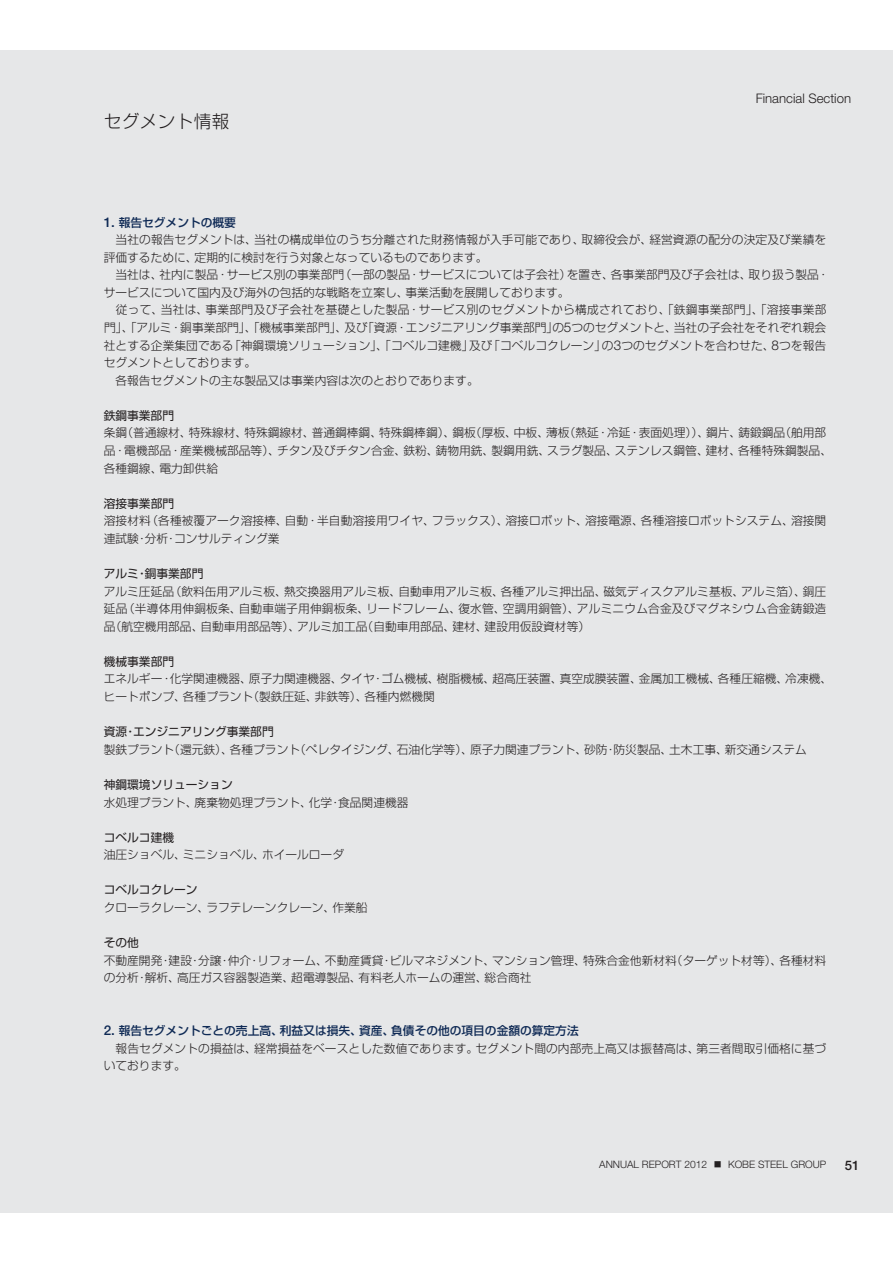
<style>
.page{position:relative;width:893px;height:1263px;background:#fff}
.page>*{position:absolute;margin:0;border:0;box-sizing:border-box;transform-origin:0 0}
.t1{font:17.55px "Shin Go Pr 6 N Light 90 msp RKSJ H";letter-spacing:.025em;color:#231f20}
.t2{font:300 13.2px "Helvetica Neue LT Std";color:#231f20}
.t3{font:500 13.2px "Helvetica Neue LT Std";color:#231f20}
.t4{font:11.7px/17.5px "Shin Go Pr 6 N Light 90 msp RKSJ H";color:#231f20}
.t5{font:11.7px "Shin Go Pr 6 N Regular 90 msp RKSJ H";color:#231f20}
.t6{font:11.7px "Shin Go Pr 6 N Medium 90 msp RKSJ H";color:#0f2a55}
.t7{font:300 10.2px "Helvetica Neue LT Std";color:#231f20}
.s1{font-family:"Helvetica Neue LT Std";font-weight:500;font-size:13.5px}
.s2{font-family:"Helvetica Neue LT Std";font-weight:300;font-size:13.5px}
.s3{font-family:"Shin Go Pr 6 N Light 90 msp RKSJ H";font-weight:400;font-size:7.2px}
</style>
<div class="page">
<div style="left:0;top:50px;width:893px;height:1163px;background:#e6e7e8"></div>
<h1 class="t1" style="left:104px;top:115px;width:127px">セグメント情報</h1>
<p class="t2" style="left:756px;top:90px;width:97px">Financial Section</p>
<p class="t6" style="left:104px;top:218px;width:134px"><span class="s1">1.</span> 報告セグメントの概要</p>
<p class="t4" style="left:104px;top:233px;width:727px">　当社の報告セグメントは、当社の構成単位のうち分離された財務情報が入手可能であり、取締役会が、経営資源の配分の決定及び業績を評価するために、定期的に検討を行う対象となっているものであります。<br>　当社は、社内に製品・サービス別の事業部門（一部の製品・サービスについては子会社）を置き、各事業部門及び子会社は、取り扱う製品・サービスについて国内及び海外の包括的な戦略を立案し、事業活動を展開しております。<br>　従って、当社は、事業部門及び子会社を基礎とした製品・サービス別のセグメントから構成されており、「鉄鋼事業部門」、「溶接事業部門」、「アルミ・銅事業部門」、「機械事業部門」、及び「資源・エンジニアリング事業部門」の<span class="s2">5</span>つのセグメントと、当社の子会社をそれぞれ親会社とする企業集団である「神鋼環境ソリューション」、「コベルコ建機」及び「コベルコクレーン」の<span class="s2">3</span>つのセグメントを合わせた、<span class="s2">8</span>つを報告セグメントとしております。<br>　各報告セグメントの主な製品又は事業内容は次のとおりであります。</p>
<p class="t5" style="left:104px;top:411px;width:72px">鉄鋼事業部門</p>
<p class="t4" style="left:104px;top:426px;width:730px">条鋼（普通線材、特殊線材、特殊鋼線材、普通鋼棒鋼、特殊鋼棒鋼）、鋼板（厚板、中板、薄板（熱延・冷延・表面処理））、鋼片、鋳鍛鋼品（舶用部品・電機部品・産業機械部品等）、チタン及びチタン合金、鉄粉、鋳物用銑、製鋼用銑、スラグ製品、ステンレス鋼管、建材、各種特殊鋼製品、各種鋼線、電力卸供給</p>
<p class="t5" style="left:104px;top:499px;width:72px">溶接事業部門</p>
<p class="t4" style="left:104px;top:514px;width:724px">溶接材料（各種被覆アーク溶接棒、自動・半自動溶接用ワイヤ、フラックス）、溶接ロボット、溶接電源、各種溶接ロボットシステム、溶接関連試験・分析・コンサルティング業</p>
<p class="t5" style="left:104px;top:569px;width:101px">アルミ・銅事業部門</p>
<p class="t4" style="left:104px;top:584px;width:724px;text-align:justify">アルミ圧延品（飲料缶用アルミ板、熱交換器用アルミ板、自動車用アルミ板、各種アルミ押出品、磁気ディスクアルミ基板、アルミ箔）、銅圧延品（半導体用伸銅板条、自動車端子用伸銅板条、リードフレーム、復水管、空調用銅管）、アルミニウム合金及びマグネシウム合金鋳鍛造品（航空機用部品、自動車用部品等）、アルミ加工品（自動車用部品、建材、建設用仮設資材等）</p>
<p class="t5" style="left:104px;top:657px;width:72px">機械事業部門</p>
<p class="t4" style="left:104px;top:672px;width:730px">エネルギー・化学関連機器、原子力関連機器、タイヤ・ゴム機械、樹脂機械、超高圧装置、真空成膜装置、金属加工機械、各種圧縮機、冷凍機、ヒートポンプ、各種プラント（製鉄圧延、非鉄等）、各種内燃機関</p>
<p class="t5" style="left:104px;top:727px;width:171px">資源・エンジニアリング事業部門</p>
<p class="t4" style="left:104px;top:742px;width:704px">製鉄プラント（還元鉄）、各種プラント（ペレタイジング、石油化学等）、原子力関連プラント、砂防・防災製品、土木工事、新交通システム</p>
<p class="t5" style="left:104px;top:780px;width:130px">神鋼環境ソリューション</p>
<p class="t4" style="left:104px;top:795px;width:306px">水処理プラント、廃棄物処理プラント、化学・食品関連機器</p>
<p class="t5" style="left:104px;top:833px;width:72px">コベルコ建機</p>
<p class="t4" style="left:104px;top:848px;width:242px">油圧ショベル、ミニショベル、ホイールローダ</p>
<p class="t5" style="left:104px;top:886px;width:95px">コベルコクレーン</p>
<p class="t4" style="left:104px;top:900px;width:265px">クローラクレーン、ラフテレーンクレーン、作業船</p>
<p class="t5" style="left:104px;top:938px;width:37px">その他</p>
<p class="t4" style="left:104px;top:953px;width:724px">不動産開発・建設・分譲・仲介・リフォーム、不動産賃貸・ビルマネジメント、マンション管理、特殊合金他新材料（ターゲット材等）、各種材料の分析・解析、高圧ガス容器製造業、超電導製品、有料老人ホームの運営、総合商社</p>
<p class="t6" style="left:104px;top:1026px;width:476px"><span class="s1">2.</span> 報告セグメントごとの売上高、利益又は損失、資産、負債その他の項目の金額の算定方法</p>
<p class="t4" style="left:104px;top:1041px;width:724px">　報告セグメントの損益は、経常損益をベースとした数値であります。セグメント間の内部売上高又は振替高は、第三者間取引価格に基づいております。</p>
<p class="t7" style="left:599px;top:1159px;width:228px">ANNUAL REPORT 2012 <span class="s3">■</span> KOBE STEEL GROUP</p>
<p class="t3" style="left:845px;top:1157px;width:16px">51</p>
</div>
